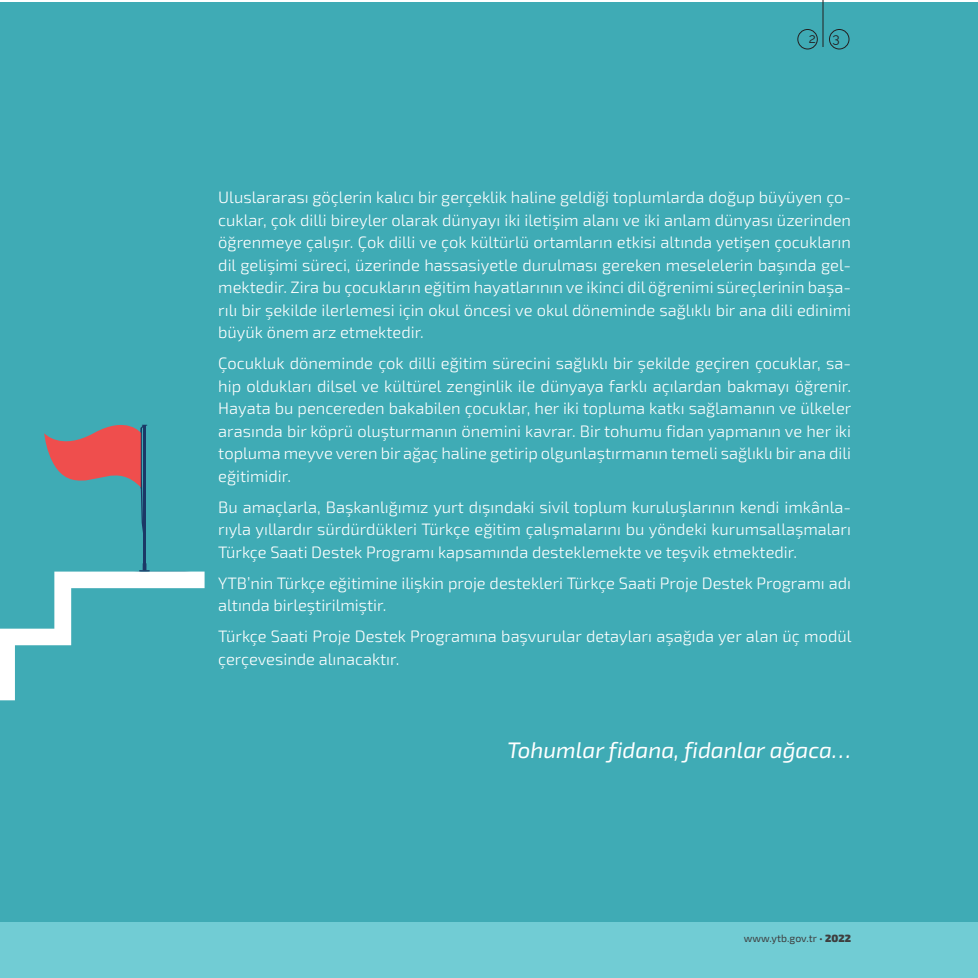
<style>
.page{position:relative;width:978px;height:978px;background:#fff}
.page>*{position:absolute;margin:0;border:0;box-sizing:border-box;transform-origin:0 0}
.t1{font:italic 22.5px "Exo 2";color:#fff}
.t2{font:300 16.5px/22.5px "Exo 2";color:#fff;text-align:justify}
.t3{font:13.5px "Raleway";color:#231f20}
.t4{font:10.5px "Exo 2";color:#3e3e3f}
.s1{font-weight:900}
</style>
<div class="page">
<div style="left:0;top:2px;width:978px;height:976px;background:#3fabb5"></div>
<div style="left:0;top:922px;width:978px;height:56px;background:#71ccd4"></div>
<hr style="left:144px;top:425px;width:2px;height:141px;background:#1b3866">
<svg style="left:0;top:563px;width:205px;height:137px"></svg>
<svg style="left:44px;top:424px;width:103px;height:111px"></svg>
<hr style="left:141px;top:428px;width:1px;height:61px;background:#163159">
<hr style="left:823px;top:0;width:1px;height:47px;background:#231f20">
<div style="left:798px;top:29px;width:19px;height:20px;border:1px solid #231f20;border-radius:50%"></div>
<div style="left:829px;top:29px;width:20px;height:20px;border:1px solid #231f20;border-radius:50%"></div>
<p class="t3" style="left:809px;top:31px;width:32px">2 3</p>
<p class="t2" style="left:218px;top:187px;width:634px">Uluslararası göçlerin kalıcı bir gerçeklik haline geldiği toplumlarda doğup büyüyen ço&shy;cuklar, çok dilli bireyler olarak dünyayı iki iletişim alanı ve iki anlam dünyası üzerinden öğrenmeye çalışır. Çok dilli ve çok kültürlü ortamların etkisi altında yetişen çocukların dil gelişimi süreci, üzerinde hassasiyetle durulması gereken meselelerin başında gel&shy;mektedir. Zira bu çocukların eğitim hayatlarının ve ikinci dil öğrenimi süreçlerinin başa&shy;rılı bir şekilde ilerlemesi için okul öncesi ve okul döneminde sağlıklı bir ana dili edinimi büyük önem arz etmektedir.</p>
<p class="t2" style="left:218px;top:353px;width:635px">Çocukluk döneminde çok dilli eğitim sürecini sağlıklı bir şekilde geçiren çocuklar, sa&shy;hip oldukları dilsel ve kültürel zenginlik ile dünyaya farklı açılardan bakmayı öğrenir.<br>Hayata bu pencereden bakabilen çocuklar, her iki topluma katkı sağlamanın ve ülkeler arasında bir köprü oluşturmanın önemini kavrar. Bir tohumu fidan yapmanın ve her iki topluma meyve veren bir ağaç haline getirip olgunlaştırmanın temeli sağlıklı bir ana dili eğitimidir.</p>
<p class="t2" style="left:218px;top:496px;width:634px">Bu amaçlarla, Başkanlığımız yurt dışındaki sivil toplum kuruluşlarının kendi imkânla&shy;rıyla yıllardır sürdürdükleri Türkçe eğitim çalışmalarını bu yöndeki kurumsallaşmaları Türkçe Saati Destek Programı kapsamında desteklemekte ve teşvik etmektedir.</p>
<p class="t2" style="left:218px;top:572px;width:634px">YTB’nin Türkçe eğitimine ilişkin proje destekleri Türkçe Saati Proje Destek Programı adı altında birleştirilmiştir.</p>
<p class="t2" style="left:218px;top:626px;width:635px">Türkçe Saati Proje Destek Programına başvurular detayları aşağıda yer alan üç modül çerçevesinde alınacaktır.</p>
<h1 class="t1" style="left:507px;top:737px;width:345px">Tohumlar fidana, fidanlar ağaca…</h1>
<p class="t4" style="left:744px;top:932px;width:109px">www.ytb.gov.tr • <span class="s1">2022</span></p>
</div>
